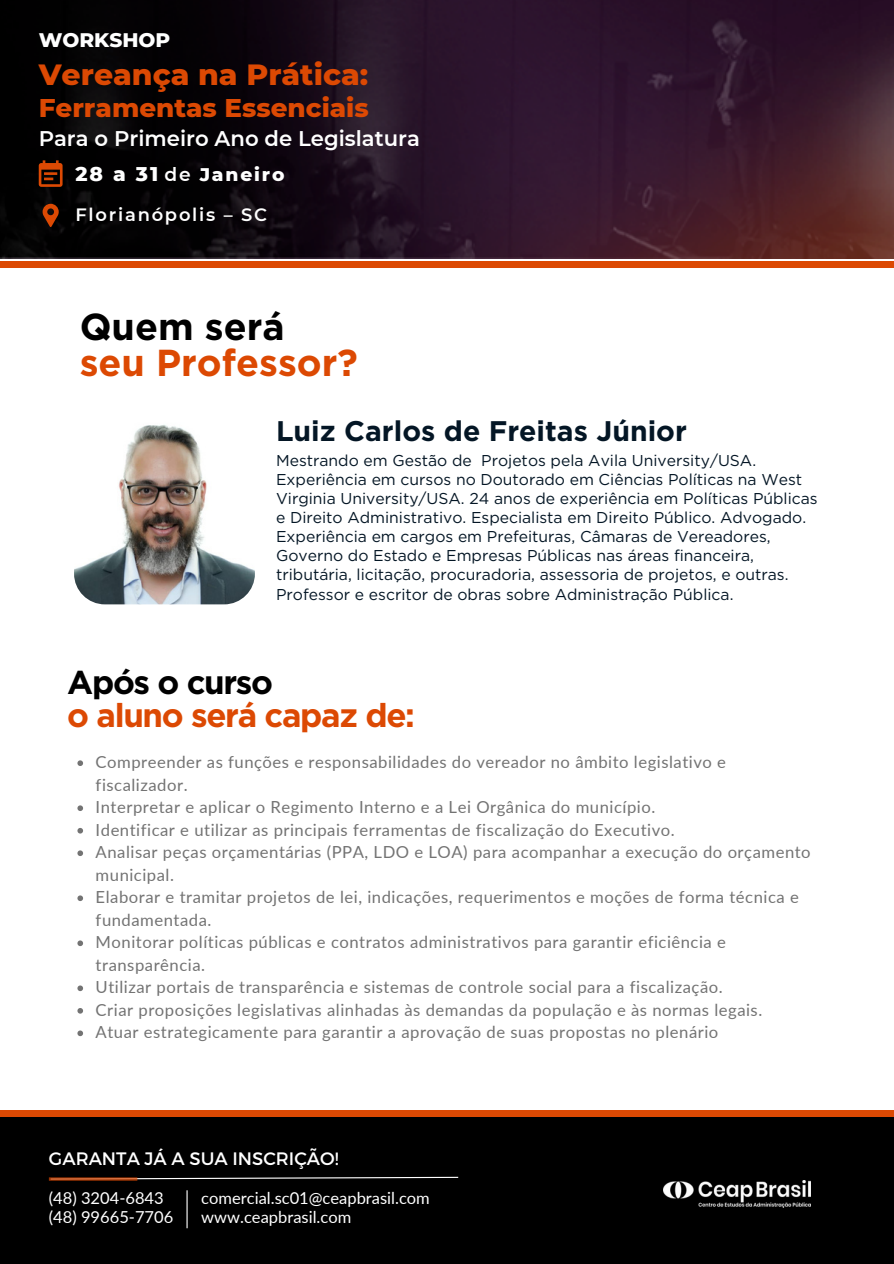
<style>
.page{position:relative;width:894px;height:1264px;background:#fff}
.page>*{position:absolute;margin:0;border:0;box-sizing:border-box;transform-origin:0 0}
.t1{font:700 37.5px/36px "Gotham";color:#dc4903}
.t2{font:700 33px/32.7px "Gotham";letter-spacing:-.04em;color:#dc4903}
.t3{font:800 29.85px "Montserrat";color:#dc4903}
.t4{font:700 28.35px "Gotham";color:#041625}
.t5{font:800 26.25px "Montserrat";color:#dc4903}
.t6{font:600 21.15px "Montserrat";color:#fff}
.t7{font:800 20.1px "Montserrat";color:#fff}
.t8{font:800 18.6px "Montserrat";letter-spacing:.1em;color:#fff}
.t9{font:18px "Montserrat";color:#fff}
.t10{font:600 17.85px "Montserrat";letter-spacing:.1em;color:#fff}
.t11{font:16.65px/22.5px "Lato";letter-spacing:.03em;color:#737373}
.t12{font:16.5px/19.2px "Lato";color:#fff}
.t13{font:15.75px/19.2px "Gotham";color:#041625}
.s1{font-size:20.25px}
.s2{font-weight:600}
.s3{color:#000}
</style>
<div class="page">
<img style="left:74px;top:417px;width:181px;height:187px;border-radius:31px">
<svg style="left:77px;top:760px;width:6px;height:6px"></svg>
<svg style="left:77px;top:805px;width:6px;height:6px"></svg>
<svg style="left:77px;top:828px;width:6px;height:5px"></svg>
<svg style="left:77px;top:850px;width:6px;height:6px"></svg>
<svg style="left:77px;top:895px;width:6px;height:6px"></svg>
<svg style="left:77px;top:940px;width:6px;height:6px"></svg>
<svg style="left:77px;top:985px;width:6px;height:6px"></svg>
<svg style="left:77px;top:1008px;width:6px;height:5px"></svg>
<svg style="left:77px;top:1030px;width:6px;height:6px"></svg>
<img style="left:0;top:0;width:893px;height:258px">
<div style="left:0;top:261px;width:893px;height:7px;background:#dc4903"></div>
<svg style="left:39px;top:160px;width:23px;height:27px"></svg>
<svg style="left:43px;top:204px;width:15px;height:23px"></svg>
<div style="left:0;top:1113px;width:893px;height:150px;background:#000"></div>
<div style="left:0;top:1109px;width:893px;height:7px;background:#dc4903"></div>
<img style="left:663px;top:1180px;width:147px;height:27px">
<svg style="left:137px;top:1176px;width:322px;height:4px"></svg>
<hr style="left:49px;top:1177px;width:88px;height:3px;background:#dc4903">
<hr style="left:186px;top:1190px;width:1px;height:38px;background:#fff">
<p class="t7" style="left:39px;top:28px;width:133px">WORKSHOP</p>
<h2 class="t3" style="left:39px;top:56px;width:331px">Vereança na Prática:</h2>
<p class="t6" style="left:39px;top:126px;width:382px">Para o Primeiro Ano de Legislatura</p>
<p class="t5" style="left:39px;top:91px;width:331px">Ferramentas Essenciais</p>
<p class="t8" style="left:75px;top:163px;width:210px"><span class="s1">28 a 31</span> <span class="s2">de</span> Janeiro</p>
<p class="t10" style="left:75px;top:204px;width:193px">Florianópolis – SC</p>
<h4 class="t1" style="left:80px;top:308px;width:279px"><span class="s3">Quem será </span>seu Professor?</h4>
<p class="t4" style="left:276px;top:413px;width:412px">Luiz Carlos de Freitas Júnior</p>
<p class="t13" style="left:276px;top:450px;width:543px">Mestrando em Gestão de Projetos pela Avila University/USA.<br>Experiência em cursos no Doutorado em Ciências Políticas na West Virginia University/USA. 24 anos de experiência em Políticas Públicas e Direito Administrativo. Especialista em Direito Público. Advogado.<br>Experiência em cargos em Prefeituras, Câmaras de Vereadores, Governo do Estado e Empresas Públicas nas áreas financeira, tributária, licitação, procuradoria, assessoria de projetos, e outras.<br>Professor e escritor de obras sobre Administração Pública.</p>
<p class="t2" style="left:67px;top:666px;width:349px"><span class="s3">Após o curso<br></span>o aluno será capaz de:</p>
<h2 class="t11" style="left:96px;top:750px;width:631px">Compreender as funções e responsabilidades do vereador no âmbito legislativo e fiscalizador.</h2>
<h3 class="t11" style="left:96px;top:795px;width:561px">Interpretar e aplicar o Regimento Interno e a Lei Orgânica do município.</h3>
<h5 class="t11" style="left:96px;top:818px;width:580px">Identificar e utilizar as principais ferramentas de fiscalização do Executivo.</h5>
<p class="t11" style="left:96px;top:840px;width:716px">Analisar peças orçamentárias (PPA, LDO e LOA) para acompanhar a execução do orçamento municipal.</p>
<h5 class="t11" style="left:96px;top:885px;width:704px">Elaborar e tramitar projetos de lei, indicações, requerimentos e moções de forma técnica e fundamentada.</h5>
<p class="t11" style="left:96px;top:930px;width:631px">Monitorar políticas públicas e contratos administrativos para garantir eficiência e transparência.</p>
<p class="t11" style="left:96px;top:975px;width:628px">Utilizar portais de transparência e sistemas de controle social para a fiscalização.</p>
<p class="t11" style="left:96px;top:998px;width:668px">Criar proposições legislativas alinhadas às demandas da população e às normas legais.</p>
<h1 class="t11" style="left:96px;top:1020px;width:624px">Atuar estrategicamente para garantir a aprovação de suas propostas no plenário</h1>
<p class="t9" style="left:49px;top:1146px;width:291px">GARANTA JÁ A SUA INSCRIÇÃO!</p>
<p class="t12" style="left:49px;top:1187px;width:126px">(48) 3204-6843 (48) 99665-7706</p>
<p class="t12" style="left:201px;top:1187px;width:230px">comercial.sc01@ceapbrasil.com www.ceapbrasil.com</p>
</div>
